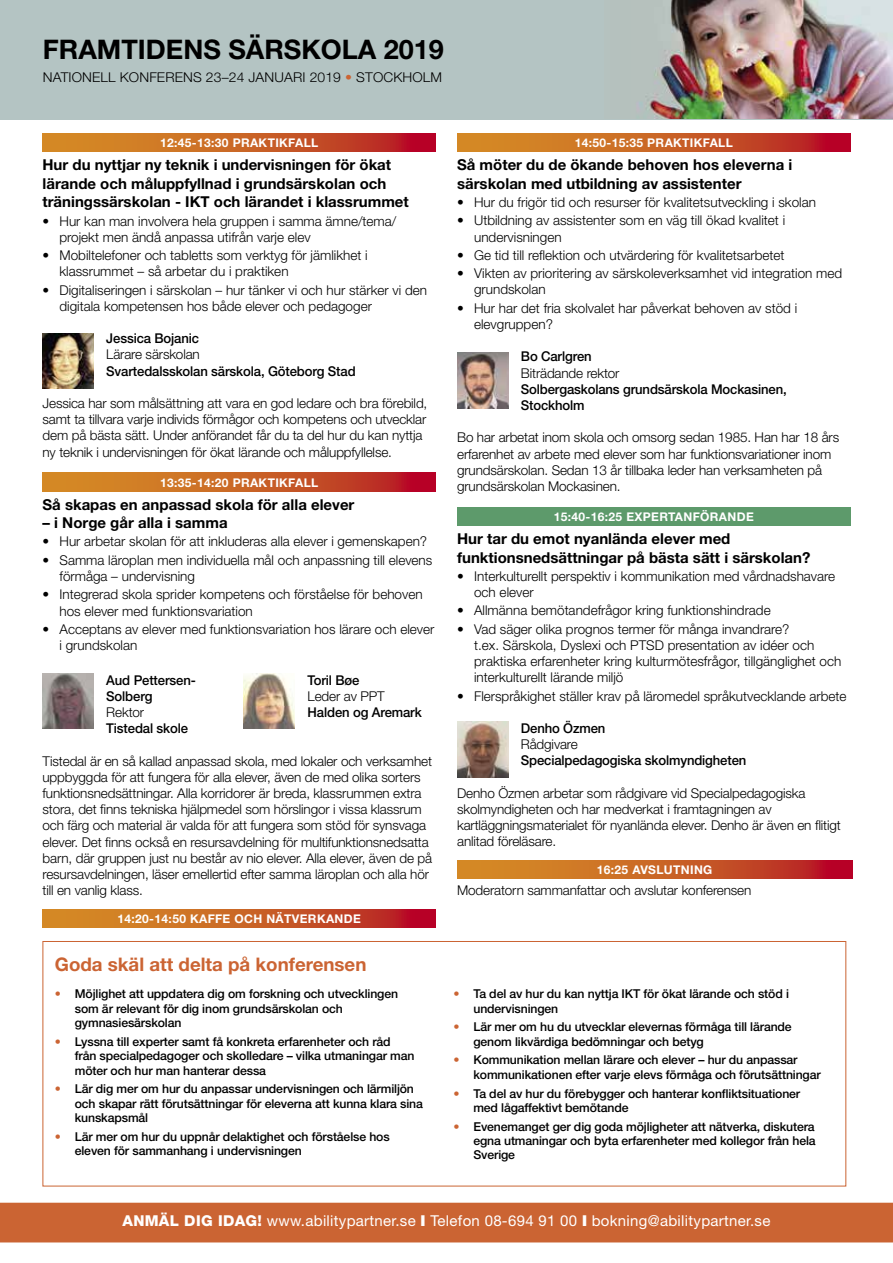
<style>
.page{position:relative;width:893px;height:1263px;background:#fff}
.page>*{position:absolute;margin:0;border:0;box-sizing:border-box;transform-origin:0 0}
.t1{font:700 27px "Helvetica Neue";color:#000}
.t2{font:700 18.75px "Helvetica Neue";color:#cb6433}
.t3{font:700 15px/18.5px "Helvetica Neue";color:#000}
.t4{font:15px "Helvetica Neue";letter-spacing:.02em;color:#fff}
.t5{font:300 13.5px/16.2px "Helvetica Neue";color:#000}
.t6{font:500 13.5px/16.2px "Helvetica Neue";letter-spacing:-.01em;color:#000}
.t7{font:500 12.3px/14.4px "Helvetica Neue";letter-spacing:-.01em;color:#000}
.t8{font:700 12px "Helvetica Neue";letter-spacing:.03em;color:#fff}
.s1{color:#cb6433}
.s2{font-weight:800}
.s3{font-weight:900}
</style>
<div class="page">
<svg style="left:457px;top:133px;width:393px;height:19px;background:#c85b25"></svg>
<div style="left:457px;top:507px;width:393px;height:19px;background:#5d9a6b"></div>
<svg style="left:457px;top:860px;width:395px;height:19px;background:#c85b25"></svg>
<div style="left:43px;top:941px;width:803px;height:245px;background:#fff;border:1px solid #cb6433"></div>
<svg style="left:43px;top:133px;width:393px;height:19px;background:#c85b25"></svg>
<svg style="left:43px;top:473px;width:393px;height:18px;background:#c85b25"></svg>
<svg style="left:43px;top:909px;width:393px;height:19px;background:#c85b25"></svg>
<div style="left:0;top:1203px;width:893px;height:39px;background:#cb6433"></div>
<div style="left:0;top:0;width:893px;height:119px;background:#b4c4c3"></div>
<img style="left:457px;top:353px;width:51px;height:55px">
<img style="left:43px;top:673px;width:51px;height:55px">
<img style="left:244px;top:673px;width:51px;height:55px">
<img style="left:637px;top:0;width:256px;height:118px">
<img style="left:457px;top:722px;width:51px;height:55px">
<img style="left:43px;top:333px;width:51px;height:55px">
<h1 class="t1" style="left:43px;top:33px;width:403px">FRAMTIDENS SÄRSKOLA 2019</h1>
<p class="t5" style="left:43px;top:69px;width:401px">NATIONELL KONFERENS 23–24 JANUARI 2019 <span class="s1">•</span> STOCKHOLM</p>
<p class="t8" style="left:160px;top:135px;width:160px">12:45-13:30 PRAKTIKFALL</p>
<p class="t3" style="left:43px;top:155px;width:368px">Hur du nyttjar ny teknik i undervisningen för ökat lärande och måluppfyllnad i grundsärskolan och träningssärskolan - IKT och lärandet i klassrummet</p>
<p class="t5" style="left:60px;top:212px;width:338px;text-indent:-17px">• Hur kan man involvera hela gruppen i samma ämne/tema/ projekt men ändå anpassa utifrån varje elev</p>
<p class="t5" style="left:60px;top:247px;width:310px;text-indent:-17px">• Mobiltelefoner och tabletts som verktyg för jämlikhet i klassrummet – så arbetar du i praktiken</p>
<p class="t5" style="left:60px;top:281px;width:369px;text-indent:-17px">• Digitaliseringen i särskolan – hur tänker vi och hur stärker vi den digitala kompetensen hos både elever och pedagoger</p>
<p class="t6" style="left:106px;top:330px;width:94px">Jessica Bojanic</p>
<p class="t5" style="left:106px;top:346px;width:95px">Lärare särskolan</p>
<p class="t6" style="left:106px;top:362px;width:251px">Svartedalsskolan särskola, Göteborg Stad</p>
<p class="t5" style="left:43px;top:395px;width:386px">Jessica har som målsättning att vara en god ledare och bra förebild, samt ta tillvara varje individs förmågor och kompetens och utvecklar dem på bästa sätt. Under anförandet får du ta del hur du kan nyttja ny teknik i undervisningen för ökat lärande och måluppfyllelse.</p>
<p class="t8" style="left:160px;top:475px;width:160px">13:35-14:20 PRAKTIKFALL</p>
<p class="t3" style="left:43px;top:495px;width:313px">Så skapas en anpassad skola för alla elever</p>
<p class="t3" style="left:43px;top:513px;width:187px">– i Norge går alla i samma</p>
<p class="t5" style="left:43px;top:533px;width:386px">• Hur arbetar skolan för att inkluderas alla elever i gemenskapen?</p>
<p class="t5" style="left:60px;top:552px;width:374px;text-indent:-17px">• Samma läroplan men individuella mål och anpassning till elevens förmåga – undervisning</p>
<p class="t5" style="left:60px;top:586px;width:365px;text-indent:-17px">• Integrerad skola sprider kompetens och förståelse för behoven hos elever med funktionsvariation</p>
<p class="t5" style="left:60px;top:621px;width:376px;text-indent:-17px">• Acceptans av elever med funktionsvariation hos lärare och elever i grundskolan</p>
<p class="t6" style="left:106px;top:671px;width:91px">Aud Pettersen-<br>Solberg</p>
<p class="t5" style="left:106px;top:704px;width:39px">Rektor</p>
<p class="t6" style="left:106px;top:720px;width:83px">Tistedal skole</p>
<p class="t6" style="left:308px;top:671px;width:53px">Toril Bøe</p>
<p class="t5" style="left:308px;top:688px;width:79px">Leder av PPT</p>
<p class="t6" style="left:308px;top:704px;width:116px">Halden og Aremark</p>
<p class="t5" style="left:43px;top:752px;width:391px">Tistedal är en så kallad anpassad skola, med lokaler och verksamhet uppbyggda för att fungera för alla elever, även de med olika sorters funktionsnedsättningar. Alla korridorer är breda, klassrummen extra stora, det finns tekniska hjälpmedel som hörslingor i vissa klassrum och färg och material är valda för att fungera som stöd för synsvaga elever. Det finns också en resursavdelning för multifunktionsnedsatta barn, där gruppen just nu består av nio elever. Alla elever, även de på resursavdelningen, läser emellertid efter samma läroplan och alla hör till en vanlig klass.</p>
<p class="t8" style="left:117px;top:911px;width:245px">14:20-14:50 KAFFE OCH NÄTVERKANDE</p>
<h2 class="t2" style="left:55px;top:953px;width:313px">Goda skäl att delta på konferensen</h2>
<p class="t7" style="left:75px;top:987px;width:325px;text-indent:-20px"><span class="s1">•</span> Möjlighet att uppdatera dig om forskning och utvecklingen som är relevant för dig inom grundsärskolan och gymnasiesärskolan</p>
<p class="t7" style="left:75px;top:1034px;width:341px;text-indent:-20px"><span class="s1">•</span> Lyssna till experter samt få konkreta erfarenheter och råd från specialpedagoger och skolledare – vilka utmaningar man möter och hur man hanterar dessa</p>
<p class="t7" style="left:75px;top:1081px;width:350px;text-indent:-20px"><span class="s1">•</span> Lär dig mer om hur du anpassar undervisningen och lärmiljön och skapar rätt förutsättningar för eleverna att kunna klara sina kunskapsmål</p>
<p class="t7" style="left:75px;top:1129px;width:316px;text-indent:-20px"><span class="s1">•</span> Lär mer om hur du uppnår delaktighet och förståelse hos eleven för sammanhang i undervisningen</p>
<p class="t8" style="left:575px;top:135px;width:160px">14:50-15:35 PRAKTIKFALL</p>
<p class="t3" style="left:457px;top:155px;width:337px">Så möter du de ökande behoven hos eleverna i särskolan med utbildning av assistenter</p>
<p class="t5" style="left:457px;top:194px;width:360px">• Hur du frigör tid och resurser för kvalitetsutveckling i skolan</p>
<p class="t5" style="left:474px;top:212px;width:313px;text-indent:-17px">• Utbildning av assistenter som en väg till ökad kvalitet i undervisningen</p>
<p class="t5" style="left:457px;top:247px;width:329px">• Ge tid till reflektion och utvärdering för kvalitetsarbetet</p>
<p class="t5" style="left:474px;top:265px;width:370px;text-indent:-17px">• Vikten av prioritering av särskoleverksamhet vid integration med grundskolan</p>
<p class="t5" style="left:474px;top:300px;width:325px;text-indent:-17px">• Hur har det fria skolvalet har påverkat behoven av stöd i elevgruppen?</p>
<p class="t6" style="left:521px;top:348px;width:72px">Bo Carlgren</p>
<p class="t5" style="left:521px;top:364px;width:100px">Biträdande rektor</p>
<p class="t6" style="left:521px;top:381px;width:267px">Solbergaskolans grundsärskola Mockasinen,<br>Stockholm</p>
<p class="t5" style="left:457px;top:429px;width:384px">Bo har arbetat inom skola och omsorg sedan 1985. Han har 18 års erfarenhet av arbete med elever som har funktionsvariationer inom grundsärskolan. Sedan 13 år tillbaka leder han verksamheten på grundsärskolan Mockasinen.</p>
<p class="t8" style="left:554px;top:509px;width:202px">15:40-16:25 EXPERTANFÖRANDE</p>
<p class="t3" style="left:457px;top:529px;width:355px">Hur tar du emot nyanlända elever med funktionsnedsättningar på bästa sätt i särskolan?</p>
<p class="t5" style="left:474px;top:568px;width:363px;text-indent:-17px">• Interkulturellt perspektiv i kommunikation med vårdnadshavare och elever</p>
<p class="t5" style="left:457px;top:602px;width:315px">• Allmänna bemötandefrågor kring funktionshindrade</p>
<p class="t5" style="left:474px;top:620px;width:369px;text-indent:-17px">• Vad säger olika prognos termer för många invandrare?<br>t.ex. Särskola, Dyslexi och PTSD presentation av idéer och praktiska erfarenheter kring kulturmötesfrågor, tillgänglighet och interkulturellt lärande miljö</p>
<p class="t5" style="left:457px;top:687px;width:391px">• Flerspråkighet ställer krav på läromedel språkutvecklande arbete</p>
<p class="t6" style="left:521px;top:720px;width:86px">Denho Özmen</p>
<p class="t5" style="left:521px;top:736px;width:58px">Rådgivare</p>
<p class="t6" style="left:521px;top:752px;width:227px">Specialpedagogiska skolmyndigheten</p>
<p class="t5" style="left:457px;top:785px;width:385px">Denho Özmen arbetar som rådgivare vid Specialpedagogiska skolmyndigheten och har medverkat i framtagningen av kartläggningsmaterialet för nyanlända elever. Denho är även en flitigt anlitad föreläsare.</p>
<p class="t8" style="left:597px;top:862px;width:117px">16:25 AVSLUTNING</p>
<p class="t5" style="left:457px;top:882px;width:296px">Moderatorn sammanfattar och avslutar konferensen</p>
<p class="t7" style="left:473px;top:987px;width:317px;text-indent:-20px"><span class="s1">•</span> Ta del av hur du kan nyttja IKT för ökat lärande och stöd i undervisningen</p>
<p class="t7" style="left:473px;top:1020px;width:320px;text-indent:-20px"><span class="s1">•</span> Lär mer om hu du utvecklar elevernas förmåga till lärande genom likvärdiga bedömningar och betyg</p>
<p class="t7" style="left:473px;top:1053px;width:349px;text-indent:-20px"><span class="s1">•</span> Kommunikation mellan lärare och elever – hur du anpassar kommunikationen efter varje elevs förmåga och förutsättningar</p>
<p class="t7" style="left:473px;top:1086px;width:328px;text-indent:-20px"><span class="s1">•</span> Ta del av hur du förebygger och hanterar konfliktsituationer med lågaffektivt bemötande</p>
<p class="t7" style="left:473px;top:1119px;width:344px;text-align:justify;text-indent:-20px"><span class="s1">•</span> Evenemanget ger dig goda möjligheter att nätverka, diskutera egna utmaningar och byta erfarenheter med kollegor från hela Sverige</p>
<p class="t4" style="left:122px;top:1212px;width:649px"><span class="s2">ANMÄL DIG IDAG!</span> www.abilitypartner.se <span class="s3">I</span> Telefon 08-694 91 00 <span class="s3">I</span> bokning@abilitypartner.se</p>
</div>
